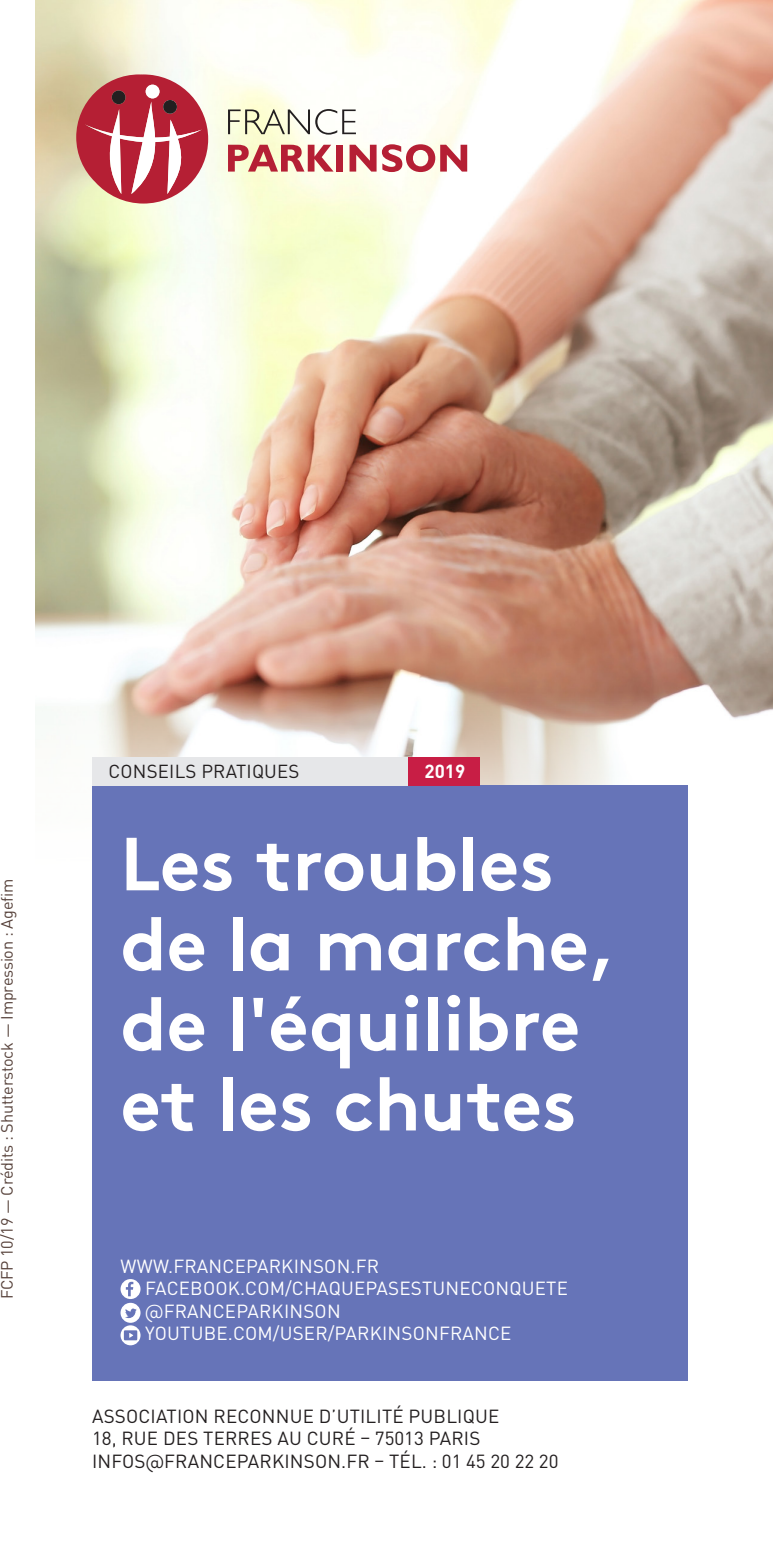
<style>
.page{position:relative;width:780px;height:1560px;background:#fff}
.page>*{position:absolute;margin:0;border:0;box-sizing:border-box;transform-origin:0 0}
.t1{font:700 75px/80px "Brown";color:#fff}
.t2{font:18.75px/22.5px "DIN Pro";letter-spacing:.01em;color:#231f20}
.t3{font:18.75px/22.5px "DIN Pro";letter-spacing:.01em;color:#fff}
.t4{font:700 18.75px "DIN Pro";color:#fff}
.t5{font:18.5px "DIN Pro";letter-spacing:.01em;color:#231f20}
.t6{font:16.25px "DIN Pro";letter-spacing:-.01em;color:#57423b}
.s1{font-family:"Brandon Grotesque"}
</style>
<div class="page">
<img style="left:35px;top:0;width:737px;height:879px">
<svg style="left:228px;top:145px;width:105px;height:26px;background:#d4827e"></svg>
<div style="left:336px;top:145px;width:7px;height:26px;background:#b51f34"></div>
<svg style="left:349px;top:145px;width:27px;height:26px"></svg>
<svg style="left:382px;top:144px;width:85px;height:28px"></svg>
<svg style="left:228px;top:109px;width:128px;height:26px"></svg>
<svg style="left:76px;top:74px;width:132px;height:129px"></svg>
<div style="left:92px;top:785px;width:595px;height:595px;background:#6674b8"></div>
<div style="left:92px;top:757px;width:316px;height:28px;background:#e6e7e9"></div>
<div style="left:408px;top:757px;width:72px;height:28px;background:#c81e45"></div>
<svg style="left:120px;top:1278px;width:20px;height:20px"></svg>
<svg style="left:126px;top:1281px;width:7px;height:15px"></svg>
<svg style="left:120px;top:1302px;width:20px;height:20px"></svg>
<svg style="left:125px;top:1308px;width:12px;height:9px"></svg>
<svg style="left:120px;top:1325px;width:20px;height:20px"></svg>
<div style="left:124px;top:1330px;width:13px;height:10px;background:#6674b8"></div>
<svg style="left:129px;top:1333px;width:4px;height:4px"></svg>
<p class="t6" style="left:-4px;top:1299px;width:422px;rotate:-90deg">FCFP 10/19 — Crédits : Shutterstock — Impression : Agefim</p>
<p class="t5" style="left:109px;top:759px;width:192px">CONSEILS PRATIQUES</p>
<p class="t4" style="left:424px;top:758px;width:42px">2019</p>
<h1 class="t1" style="left:120px;top:816px;width:498px">Les troubles de la marche, de l'équilibre et les chutes</h1>
<p class="t3" style="left:145px;top:1253px;width:424px;text-indent:-25px">WWW.FRANCEPARKINSON.FR<br>FACEBOOK.COM/CHAQUEPASESTUNECONQUETE <span class="s1">@</span>FRANCEPARKINSON<br>YOUTUBE.COM/USER/PARKINSONFRANCE</p>
<p class="t2" style="left:92px;top:1403px;width:468px">ASSOCIATION RECONNUE D’UTILITÉ PUBLIQUE<br>18, RUE DES TERRES AU CURÉ – 75013 PARIS<br>INFOS<span class="s1">@</span>FRANCEPARKINSON.FR – TÉL. : 01 45 20 22 20</p>
</div>
